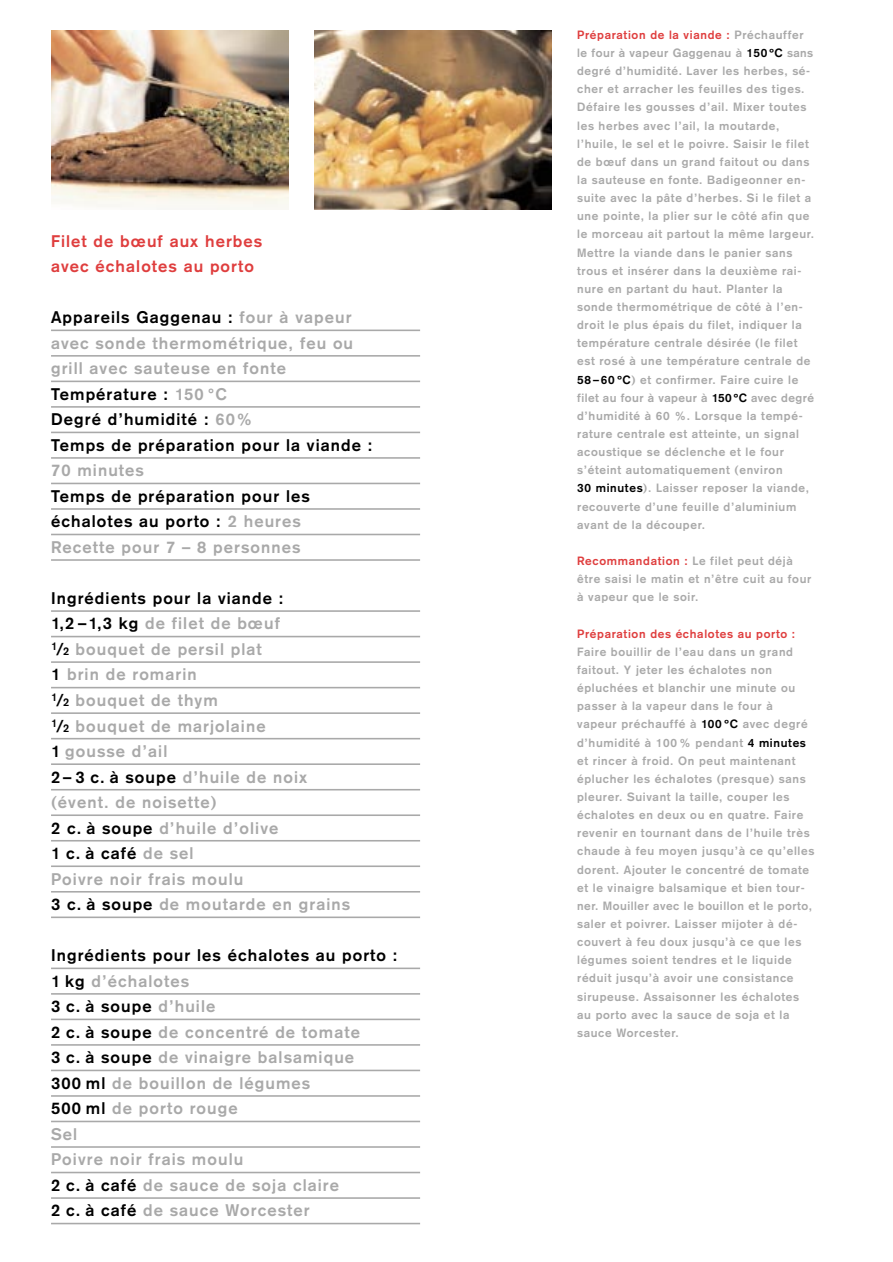
<style>
.page{position:relative;width:893px;height:1262px;background:#fff}
.page>*{position:absolute;margin:0;border:0;box-sizing:border-box;transform-origin:0 0}
.t1{font:700 16.5px/25.5px "Akzidenz Grotesk";letter-spacing:.065em;color:#a9a9a9}
.t2{font:700 16.5px/25.5px "Akzidenz Grotesk";letter-spacing:.065em;color:#000}
.t3{font:700 16.5px/25.5px "Akzidenz Grotesk";letter-spacing:.065em;color:#df3e3e}
.t4{font:700 11.85px/18.1px "Akzidenz Grotesk";letter-spacing:.06em;color:#a9a9a9}
.t5{font:700 11.85px "Akzidenz Grotesk";letter-spacing:.06em;color:#df3e3e}
.s1{color:#a9a9a9}
.s2{color:#000}
.s3{font-size:11.1px;color:#000}
.s4{color:#df3e3e}
</style>
<div class="page">
<hr style="left:51px;top:329px;width:369px;height:2px;background:#a9a9a9">
<hr style="left:51px;top:355px;width:369px;height:1px;background:#a9a9a9">
<hr style="left:51px;top:380px;width:369px;height:2px;background:#a9a9a9">
<hr style="left:51px;top:406px;width:369px;height:2px;background:#a9a9a9">
<hr style="left:51px;top:431px;width:369px;height:2px;background:#a9a9a9">
<hr style="left:51px;top:457px;width:369px;height:2px;background:#a9a9a9">
<hr style="left:51px;top:482px;width:369px;height:2px;background:#a9a9a9">
<hr style="left:51px;top:508px;width:369px;height:2px;background:#a9a9a9">
<hr style="left:51px;top:533px;width:369px;height:2px;background:#a9a9a9">
<hr style="left:51px;top:559px;width:369px;height:2px;background:#a9a9a9">
<hr style="left:51px;top:610px;width:369px;height:2px;background:#a9a9a9">
<hr style="left:51px;top:636px;width:369px;height:1px;background:#a9a9a9">
<hr style="left:51px;top:661px;width:369px;height:2px;background:#a9a9a9">
<hr style="left:51px;top:687px;width:369px;height:1px;background:#a9a9a9">
<hr style="left:51px;top:712px;width:369px;height:2px;background:#a9a9a9">
<hr style="left:51px;top:738px;width:369px;height:1px;background:#a9a9a9">
<hr style="left:51px;top:763px;width:369px;height:2px;background:#a9a9a9">
<hr style="left:51px;top:789px;width:369px;height:1px;background:#a9a9a9">
<hr style="left:51px;top:814px;width:369px;height:2px;background:#a9a9a9">
<hr style="left:51px;top:840px;width:369px;height:1px;background:#a9a9a9">
<hr style="left:51px;top:865px;width:369px;height:2px;background:#a9a9a9">
<hr style="left:51px;top:891px;width:369px;height:1px;background:#a9a9a9">
<hr style="left:51px;top:916px;width:369px;height:2px;background:#a9a9a9">
<hr style="left:51px;top:967px;width:369px;height:2px;background:#a9a9a9">
<hr style="left:51px;top:993px;width:369px;height:1px;background:#a9a9a9">
<hr style="left:51px;top:1018px;width:369px;height:2px;background:#a9a9a9">
<hr style="left:51px;top:1044px;width:369px;height:1px;background:#a9a9a9">
<hr style="left:51px;top:1069px;width:369px;height:2px;background:#a9a9a9">
<hr style="left:51px;top:1095px;width:369px;height:1px;background:#a9a9a9">
<hr style="left:51px;top:1120px;width:369px;height:2px;background:#a9a9a9">
<hr style="left:51px;top:1146px;width:369px;height:1px;background:#a9a9a9">
<hr style="left:51px;top:1171px;width:369px;height:2px;background:#a9a9a9">
<hr style="left:51px;top:1197px;width:369px;height:1px;background:#a9a9a9">
<hr style="left:51px;top:1222px;width:369px;height:2px;background:#a9a9a9">
<img style="left:314px;top:30px;width:237px;height:179px">
<img style="left:51px;top:30px;width:237px;height:179px">
<h1 class="t3" style="left:51px;top:229px;width:213px">Filet de bœuf aux herbes avec échalotes au porto</h1>
<h1 class="t2" style="left:51px;top:306px;width:323px">Appareils Gaggenau : <span class="s1">four à vapeur avec sonde thermométrique, feu ou grill avec sauteuse en fonte<br></span>Température : <span class="s1">150 °C<br></span>Degré d’humidité : <span class="s1">60%<br></span>Temps de préparation pour la viande :</h1>
<h1 class="t1" style="left:51px;top:459px;width:94px">70 minutes</h1>
<h1 class="t2" style="left:51px;top:484px;width:260px">Temps de préparation pour les échalotes au porto : <span class="s1">2 heures<br>Recette pour 7 – 8 personnes</span></h1>
<p class="t1" style="left:51px;top:586px;width:301px"><span class="s2">Ingrédients pour la viande :<br>1,2 –1,3 kg</span> de filet de bœuf<br><sup>1</sup><span class="s2">/</span><span class="s3">2</span> bouquet de persil plat<br><span class="s2">1</span> brin de romarin<br><sup>1</sup><span class="s2">/</span><span class="s3">2</span> bouquet de thym<br><sup>1</sup><span class="s2">/</span><span class="s3">2</span> bouquet de marjolaine<br><span class="s2">1</span> gousse d’ail<br><span class="s2">2– 3 c. à soupe</span> d’huile de noix (évent. de noisette)<br><span class="s2">2 c. à soupe</span> d’huile d’olive<br><span class="s2">1 c. à café</span> de sel<br>Poivre noir frais moulu<br><span class="s2">3 c. à soupe</span> de moutarde en grains</p>
<p class="t1" style="left:51px;top:944px;width:348px"><span class="s2">Ingrédients pour les échalotes au porto :<br>1 kg</span> d’échalotes<br><span class="s2">3 c. à soupe</span> d’huile<br><span class="s2">2 c. à soupe</span> de concentré de tomate<br><span class="s2">3 c. à soupe</span> de vinaigre balsamique<br><span class="s2">300 ml</span> de bouillon de légumes<br><span class="s2">500 ml</span> de porto rouge<br>Sel<br>Poivre noir frais moulu<br><span class="s2">2 c. à café</span> de sauce de soja claire<br><span class="s2">2 c. à café</span> de sauce Worcester</p>
<p class="t4" style="left:577px;top:26px;width:238px"><span class="s4">Préparation de la viande :</span> Préchauffer le four à vapeur Gaggenau à <span class="s2">150 ºC</span> sans degré d’humidité. Laver les herbes, sé&shy;cher et arracher les feuilles des tiges.<br>Défaire les gousses d’ail. Mixer toutes les herbes avec l’ail, la moutarde, l’huile, le sel et le poivre. Saisir le filet de bœuf dans un grand faitout ou dans la sauteuse en fonte. Badigeonner en&shy;suite avec la pâte d’herbes. Si le filet a une pointe, la plier sur le côté afin que le morceau ait partout la même largeur.<br>Mettre la viande dans le panier sans trous et insérer dans la deuxième rai&shy;nure en partant du haut. Planter la sonde thermométrique de côté à l’en&shy;droit le plus épais du filet, indiquer la température centrale désirée (le filet est rosé à une température centrale de <span class="s2">58–60 ºC</span>) et confirmer. Faire cuire le filet au four à vapeur à <span class="s2">150 ºC</span> avec degré d’humidité à 60 %. Lorsque la tempé&shy;rature centrale est atteinte, un signal acoustique se déclenche et le four s’éteint automatiquement (environ<br><span class="s2">30 minutes</span>). Laisser reposer la viande, recouverte d’une feuille d’aluminium avant de la découper.</p>
<p class="t4" style="left:577px;top:553px;width:236px"><span class="s4">Recommandation :</span> Le filet peut déjà être saisi le matin et n’être cuit au four à vapeur que le soir.</p>
<p class="t5" style="left:577px;top:629px;width:219px">Préparation des échalotes au porto :</p>
<p class="t4" style="left:577px;top:643px;width:239px">Faire bouillir de l’eau dans un grand faitout. Y jeter les échalotes non épluchées et blanchir une minute ou passer à la vapeur dans le four à vapeur préchauffé à <span class="s2">100 ºC</span> avec degré d’humidité à 100% pendant <span class="s2">4 minutes </span>et rincer à froid. On peut maintenant éplucher les échalotes (presque) sans pleurer. Suivant la taille, couper les échalotes en deux ou en quatre. Faire revenir en tournant dans de l’huile très chaude à feu moyen jusqu’à ce qu’elles dorent. Ajouter le concentré de tomate et le vinaigre balsamique et bien tour&shy;ner. Mouiller avec le bouillon et le porto, saler et poivrer. Laisser mijoter à dé&shy;couvert à feu doux jusqu’à ce que les légumes soient tendres et le liquide réduit jusqu’à avoir une consistance sirupeuse. Assaisonner les échalotes au porto avec la sauce de soja et la sauce Worcester.</p>
</div>
